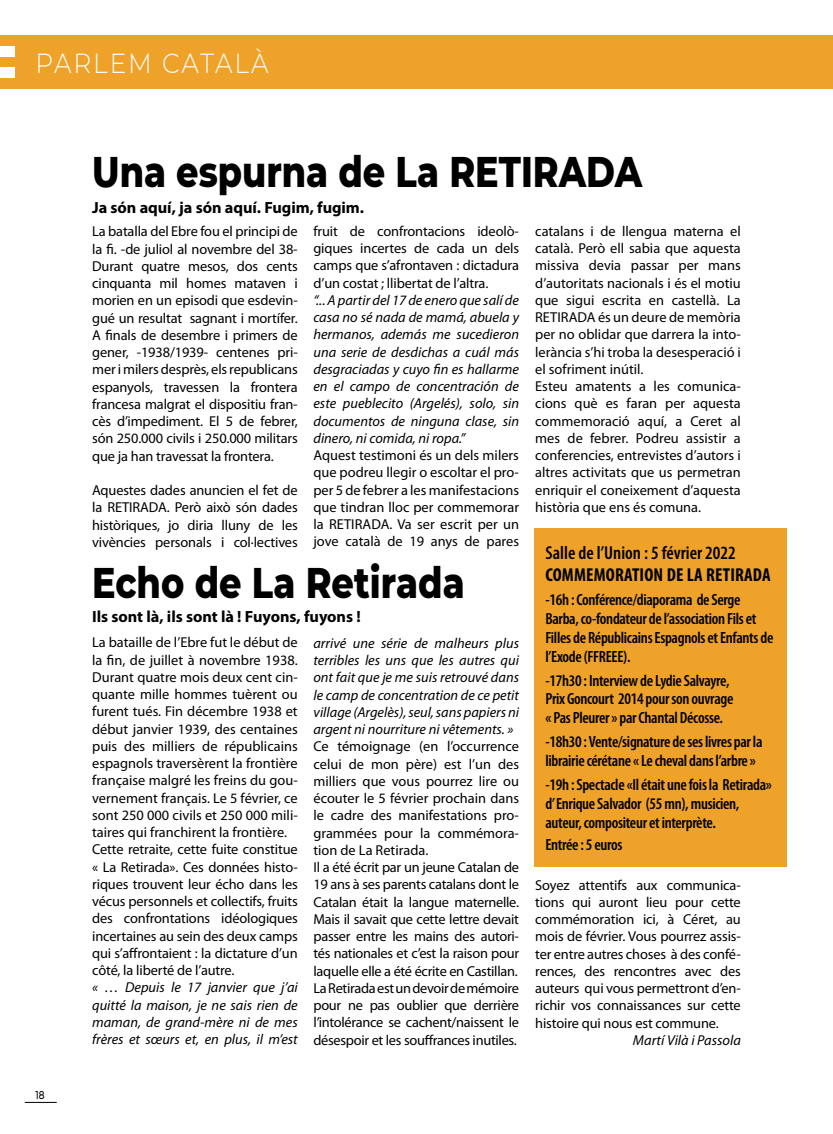
<style>
.page{position:relative;width:833px;height:1134px;background:#fff}
.page>*{position:absolute;margin:0;border:0;box-sizing:border-box;transform-origin:0 0}
.t1{font:800 43.75px "Montserrat";color:#000;scale:.8 1}
.t2{font:300 27.5px "Montserrat";letter-spacing:.08em;color:#fff;scale:.9 1}
.t3{font:600 condensed 18.75px "Myriad Pro";color:#000}
.t4{font:700 condensed 18.75px "Myriad Pro";letter-spacing:.01em;color:#000}
.t5{font:600 condensed 16.25px/18.8px "Myriad Pro";letter-spacing:-.02em;color:#000}
.t6{font:700 16.25px "Myriad Pro";letter-spacing:-.005em;color:#000}
.t7{font:14.38px/17.2px "Myriad Pro";color:#000;text-align:justify}
.t8{font:italic 14.38px/17.2px "Myriad Pro";color:#000;text-align:justify}
.t9{font:14.38px/17.2px "Myriad Pro";letter-spacing:-.02em;color:#000}
.t10{font:500 11.25px "Montserrat";color:#000;scale:.8 1}
</style>
<div class="page">
<div style="left:0;top:35px;width:833px;height:54px;background:#eea229"></div>
<div style="left:0;top:46px;width:14px;height:11px;background:#fff"></div>
<div style="left:0;top:67px;width:14px;height:11px;background:#fff"></div>
<hr style="left:25px;top:1102px;width:32px;height:1px;background:#000">
<div style="left:535px;top:528px;width:252px;height:338px;background:#eea229"></div>
<h2 class="t2" style="left:35px;top:44px;width:260px">PARLEM CATALÀ</h2>
<h1 class="t1" style="left:92px;top:139px;width:689px">Una espurna de La RETIRADA</h1>
<p class="t10" style="left:35px;top:1087px;width:13px">18</p>
<p class="t6" style="left:92px;top:197px;width:273px">Ja són aquí, ja són aquí. Fugim, fugim.</p>
<p class="t7" style="left:92px;top:223px;width:207px">La batalla del Ebre fou el principi de la fi. -de juliol al novembre del 38- Durant quatre mesos, dos cents cinquanta mil homes mataven i morien en un episodi que esdevin&shy;gué un resultat sagnant i mortífer.<br>A finals de desembre i primers de gener, -1938/1939- centenes pri&shy;mer i milers desprès, els republicans espanyols, travessen la frontera francesa malgrat el dispositiu fran&shy;cès d’impediment. El 5 de febrer, són 250.000 civils i 250.000 militars que ja han travessat la frontera.</p>
<p class="t7" style="left:92px;top:481px;width:207px">Aquestes dades anuncien el fet de la RETIRADA. Però això són dades històriques, jo diria lluny de les vivències personals i col·lectives</p>
<p class="t7" style="left:313px;top:222px;width:207px">fruit de confrontacions ideolò&shy;giques incertes de cada un dels camps que s’afrontaven : dictadura d’un costat ; llibertat de l’altra.</p>
<p class="t8" style="left:313px;top:291px;width:207px">“... A partir del 17 de enero que salí de casa no sé nada de mamá, abuela y hermanos, además me sucedieron una serie de desdichas a cuál más desgraciadas y cuyo fin es hallarme en el campo de concentración de este pueblecito (Argelés), solo, sin documentos de ninguna clase, sin dinero, ni comida, ni ropa.”</p>
<p class="t7" style="left:313px;top:446px;width:207px">Aquest testimoni és un dels milers que podreu llegir o escoltar el pro&shy;per 5 de febrer a les manifestacions que tindran lloc per commemorar la RETIRADA. Va ser escrit per un jove català de 19 anys de pares</p>
<h1 class="t1" style="left:92px;top:550px;width:467px">Echo de La Retirada</h1>
<p class="t6" style="left:92px;top:606px;width:270px">Ils sont là, ils sont là ! Fuyons, fuyons !</p>
<p class="t7" style="left:92px;top:634px;width:207px;text-align:left">La bataille de l’Ebre fut le début de la fin, de juillet à novembre 1938.<br>Durant quatre mois deux cent cin&shy;quante mille hommes tuèrent ou furent tués. Fin décembre 1938 et début janvier 1939, des centaines puis des milliers de républicains espagnols traversèrent la frontière française malgré les freins du gou&shy;vernement français. Le 5 février, ce sont 250 000 civils et 250 000 mili&shy;taires qui franchirent la frontière.<br>Cette retraite, cette fuite constitue « La Retirada». Ces données histo&shy;riques trouvent leur écho dans les vécus personnels et collectifs, fruits des confrontations idéologiques incertaines au sein des deux camps qui s’affrontaient : la dictature d’un côté, la liberté de l’autre.</p>
<p class="t8" style="left:92px;top:979px;width:207px">« … Depuis le 17 janvier que j’ai quitté la maison, je ne sais rien de maman, de grand-mère ni de mes frères et sœurs et, en plus, il m’est</p>
<p class="t8" style="left:313px;top:634px;width:207px">arrivé une série de malheurs plus terribles les uns que les autres qui ont fait que je me suis retrouvé dans le camp de concentration de ce petit village (Argelès), seul, sans papiers ni argent ni nourriture ni vêtements. »</p>
<p class="t9" style="left:313px;top:738px;width:207px">Ce témoignage (en l’occurrence celui de mon père) est l’un des milliers que vous pourrez lire ou écouter le 5 février prochain dans le cadre des manifestations pro&shy;grammées pour la commémora&shy;tion de La Retirada.<br>Il a été écrit par un jeune Catalan de 19 ans à ses parents catalans dont le Catalan était la langue maternelle.<br>Mais il savait que cette lettre devait passer entre les mains des autori&shy;tés nationales et c’est la raison pour laquelle elle a été écrite en Castillan.<br>La Retirada est un devoir de mémoire pour ne pas oublier que derrière l’intolérance se cachent/naissent le désespoir et les souffrances inutiles.</p>
<p class="t7" style="left:535px;top:222px;width:207px;text-align:left">catalans i de llengua materna el català. Però ell sabia que aquesta missiva devia passar per mans d’autoritats nacionals i és el motiu que sigui escrita en castellà. La<br>RETIRADA és un deure de memòria per no oblidar que darrera la into&shy;lerància s’hi troba la desesperació i el sofriment inútil.<br>Esteu amatents a les comunica&shy;cions què es faran per aquesta commemoració aquí, a Ceret al mes de febrer. Podreu assistir a conferencies, entrevistes d’autors i altres activitats que us permetran enriquir el coneixement d’aquesta història que ens és comuna.</p>
<h3 class="t3" style="left:545px;top:542px;width:192px">Salle de l’Union : 5 février 2022</h3>
<h3 class="t4" style="left:545px;top:563px;width:19px">COMMEMO</h3>
<h3 class="t4" style="left:615px;top:563px;width:139px">RATION DE LA RETIRADA</h3>
<p class="t5" style="left:545px;top:591px;width:230px">-16h : Conférence/diaporama de Serge Barba,co-fondateur de l’association Fils et Filles de Républicains Espagnols et Enfants de l’Exode (FFREEE</p>
<p class="t5" style="left:545px;top:644px;width:186px;line-height:24.1px;text-indent:78px">).<br>-17h30 : Interview de Lydie Salvayre,</p>
<p class="t5" style="left:545px;top:690px;width:190px">Prix Goncourt 2014 pour son ouvrage « Pas Pleurer» par Chantal Décosse.</p>
<p class="t5" style="left:545px;top:733px;width:219px">-18h30 : Vente/signature de ses livres par la librairie cérétane «Le cheval dans l’arbre»</p>
<p class="t5" style="left:545px;top:775px;width:228px">-19h : Spectacle «Il était une fois la Retirada» d’ Enrique Salvador (55 mn), musicien, auteur, compositeur et interprète.</p>
<p class="t5" style="left:545px;top:835px;width:79px">Entrée: 5 euros</p>
<p class="t7" style="left:535px;top:876px;width:207px">Soyez attentifs aux communica&shy;tions qui auront lieu pour cette commémoration ici, à Céret, au mois de février. Vous pourrez assis&shy;ter entre autres choses à des confé&shy;rences, des rencontres avec des auteurs qui vous permettront d’en&shy;richir vos connaissances sur cette histoire qui nous est commune.</p>
<p class="t8" style="left:633px;top:1031px;width:109px">Martí Vilà i Passola</p>
</div>
